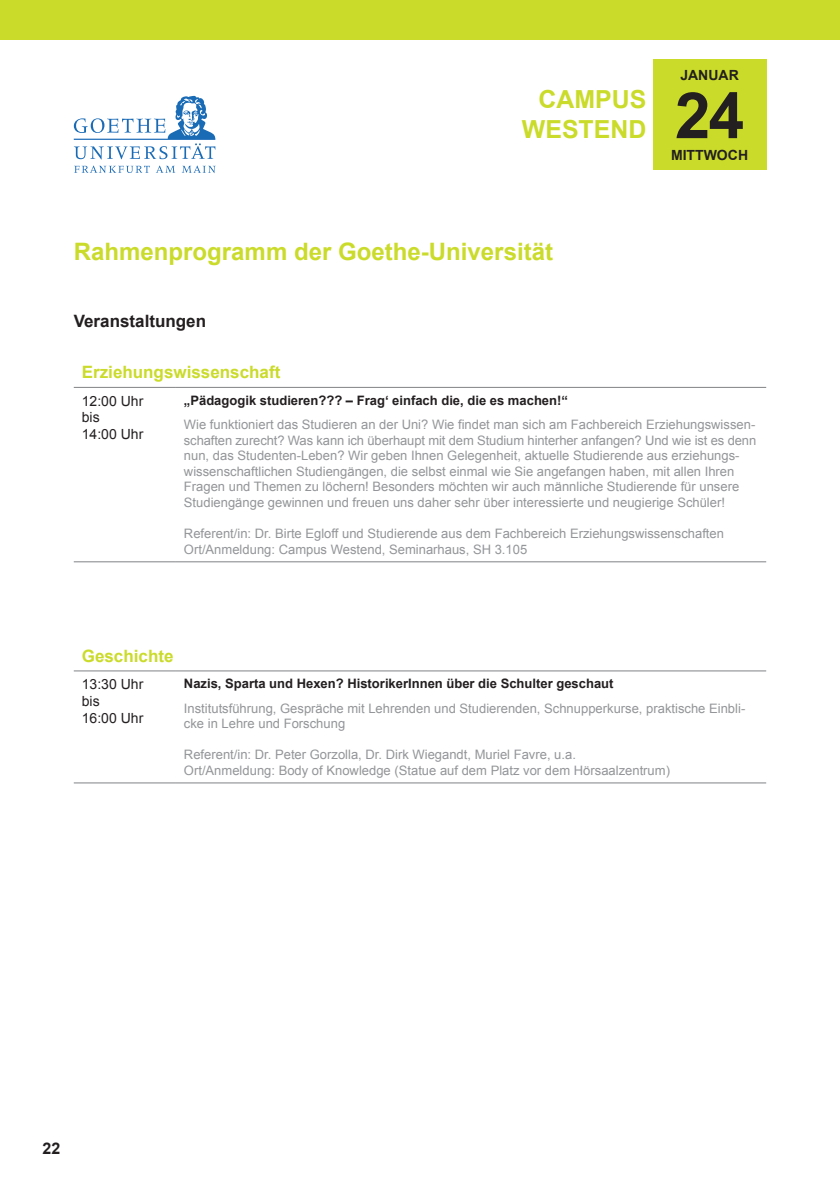
<style>
.page{position:relative;width:840px;height:1191px;background:#fff}
.page>*{position:absolute;margin:0;border:0;box-sizing:border-box;transform-origin:0 0}
.t1{font:700 64px "Arial";color:#231f20}
.t2{font:700 24.8px/29.8px "Arial";color:#cadb2a;text-align:right}
.t3{font:700 24px "Arial";color:#cadb2a}
.t4{font:700 17px "Arial";color:#cadb2a}
.t5{font:700 17px "Arial";color:#231f20}
.t6{font:700 16px "Arial";color:#231f20}
.t7{font:14px/16.8px "Arial";color:#231f20}
.t8{font:700 14px "Arial";color:#231f20}
.t9{font:13px/15.6px "Arial";color:#939598}
.t10{font:700 13px "Arial";color:#231f20}
</style>
<div class="page">
<div style="left:0;top:0;width:839px;height:40px;background:#cadb2a"></div>
<svg style="left:74px;top:96px;width:141px;height:63px"></svg>
<svg style="left:74px;top:166px;width:76px;height:7px"></svg>
<svg style="left:156px;top:166px;width:19px;height:7px"></svg>
<svg style="left:182px;top:166px;width:33px;height:7px"></svg>
<hr style="left:74px;top:561px;width:102px;height:1px;background:#808285">
<hr style="left:176px;top:561px;width:589px;height:1px;background:#808285">
<hr style="left:74px;top:387px;width:102px;height:1px;background:#808285">
<hr style="left:176px;top:387px;width:589px;height:1px;background:#808285">
<hr style="left:74px;top:782px;width:102px;height:1px;background:#808285">
<hr style="left:176px;top:782px;width:589px;height:1px;background:#808285">
<hr style="left:74px;top:670px;width:102px;height:1px;background:#808285">
<hr style="left:176px;top:670px;width:589px;height:1px;background:#808285">
<div style="left:652px;top:60px;width:113px;height:110px;background:#cadb2a"></div>
<h2 class="t2" style="left:521px;top:85px;width:126px">CAMPUS<br>WESTEND</h2>
<p class="t8" style="left:680px;top:66px;width:60px">JANUAR</p>
<h1 class="t1" style="left:674px;top:73px;width:71px">24</h1>
<p class="t8" style="left:670px;top:146px;width:78px">MITTWOCH</p>
<h3 class="t3" style="left:74px;top:235px;width:480px">Rahmenprogramm der Goethe-Universität</h3>
<h3 class="t5" style="left:74px;top:310px;width:134px">Veranstaltungen</h3>
<h3 class="t4" style="left:82px;top:361px;width:200px">Erziehungswissenschaft</h3>
<p class="t7" style="left:82px;top:392px;width:63px">12:00 Uhr bis<br>14:00 Uhr</p>
<p class="t10" style="left:184px;top:392px;width:385px">„Pädagogik studieren??? – Frag‘ einfach die, die es machen!“</p>
<p class="t9" style="left:184px;top:417px;width:573px">Wie funktioniert das Studieren an der Uni? Wie findet man sich am Fachbereich Erziehungswissen&shy;schaften zurecht? Was kann ich überhaupt mit dem Studium hinterher anfangen? Und wie ist es denn nun, das Studenten-Leben? Wir geben Ihnen Gelegenheit, aktuelle Studierende aus erziehungs&shy;wissenschaftlichen Studiengängen, die selbst einmal wie Sie angefangen haben, mit allen Ihren Fragen und Themen zu löchern! Besonders möchten wir auch männliche Studierende für unsere Studiengänge gewinnen und freuen uns daher sehr über interessierte und neugierige Schüler!</p>
<p class="t9" style="left:184px;top:526px;width:541px">Referent/in: Dr. Birte Egloff und Studierende aus dem Fachbereich Erziehungswissenschaften<br>Ort/Anmeldung: Campus Westend, Seminarhaus, SH 3.105</p>
<h3 class="t4" style="left:82px;top:644px;width:93px">Geschichte</h3>
<p class="t7" style="left:82px;top:676px;width:63px">13:30 Uhr bis<br>16:00 Uhr</p>
<p class="t10" style="left:184px;top:675px;width:431px">Nazis, Sparta und Hexen? HistorikerInnen über die Schulter geschaut</p>
<p class="t9" style="left:184px;top:700px;width:562px">Institutsführung, Gespräche mit Lehrenden und Studierenden, Schnupperkurse, praktische Einbli&shy;cke in Lehre und Forschung</p>
<p class="t9" style="left:184px;top:747px;width:487px">Referent/in: Dr. Peter Gorzolla, Dr. Dirk Wiegandt, Muriel Favre, u.a.<br>Ort/Anmeldung: Body of Knowledge (Statue auf dem Platz vor dem Hörsaalzentrum)</p>
<p class="t6" style="left:43px;top:1138px;width:19px">22</p>
</div>
